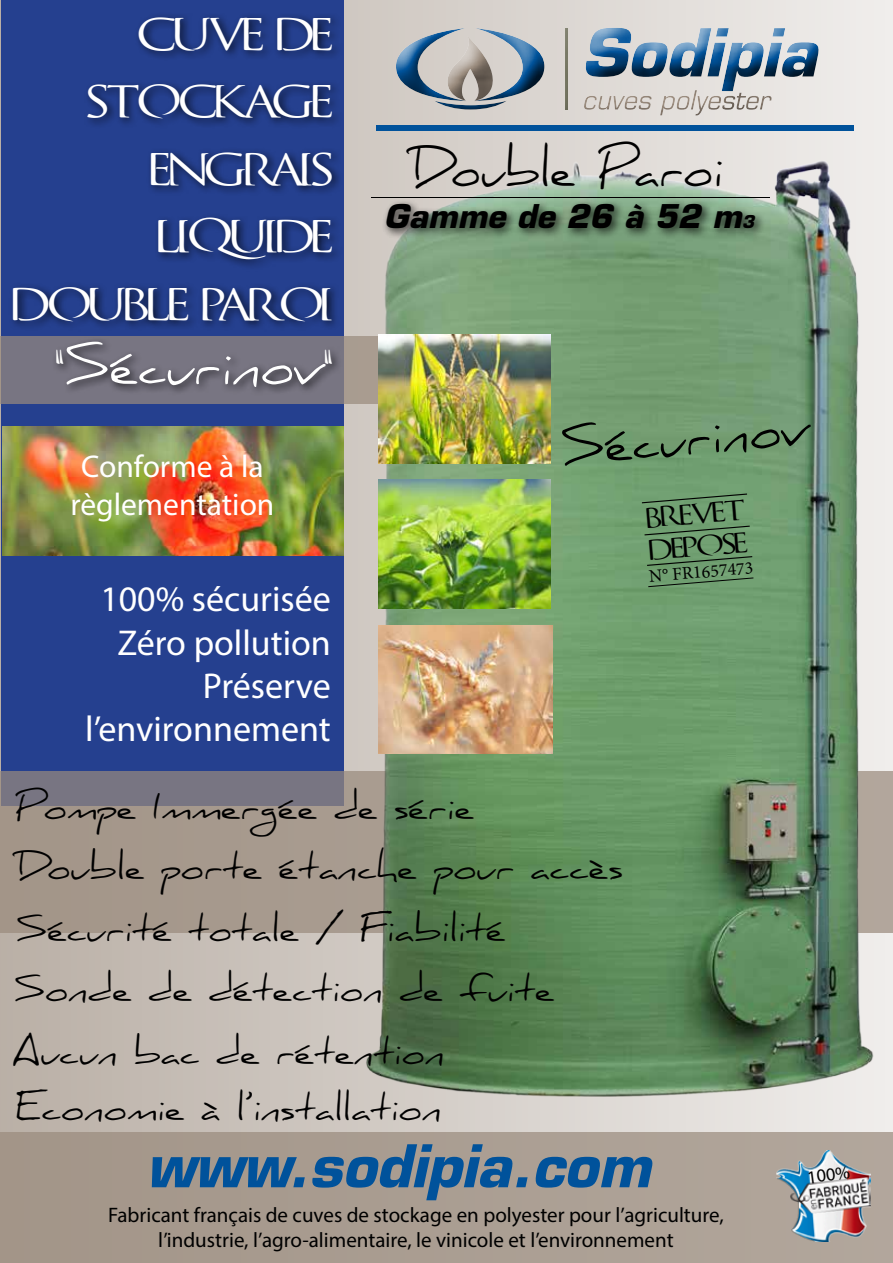
<style>
.page{position:relative;width:893px;height:1263px;background:#fff}
.page>*{position:absolute;margin:0;border:0;box-sizing:border-box;transform-origin:0 0}
.t1{font:italic 700 57.3px "Eurostile";color:#00529b}
.t2{font:55.2px "Daniel";color:#fff}
.t3{font:52.95px "Daniel";color:#000}
.t4{font:48.9px "Daniel";color:#000}
.t5{font:43.65px/67.5px "Quagent";color:#fff;text-align:right}
.t6{font:36px/43.2px "Myriad Pro";color:#fff;text-align:right}
.t7{font:34.5px/59.6px "Daniel";color:#000;scale:1.1 1}
.t8{font:italic 700 31.95px "Eurostile";color:#000}
.t9{font:31.5px/37.8px "Myriad Pro";color:#fff;text-align:center}
.t10{font:27px/32.5px "Quagent";color:#000}
.t11{font:21px/25.2px "Myriad Pro";color:#000;text-align:center}
.t12{font:18.45px "Myriad Pro";color:#000}
.t13{font:18px "Minion Pro";color:#000}
.s1{font-family:"Quagent";font-size:43.65px}
.s2{font-size:17.25px}
</style>
<div class="page">
<div style="left:0;top:0;width:893px;height:1263px;background:linear-gradient(to right,#baafa6,#efecea)"></div>
<div style="left:377px;top:125px;width:477px;height:6px;background:#00529b"></div>
<div style="left:1px;top:0;width:343px;height:806px;background:#25408f"></div>
<svg style="left:0;top:771px;width:357px;height:162px;fill:#a5978b"></svg>
<div style="left:0;top:1133px;width:893px;height:130px;background:#aa9d91"></div>
<img style="left:776px;top:1150px;width:94px;height:91px">
<div style="left:395px;top:27px;width:426px;height:90px;background:#fff;opacity:.75"></div>
<div style="left:395px;top:34px;width:426px;height:83px;background:#000;opacity:.75"></div>
<img style="left:3px;top:427px;width:341px;height:128px">
<svg style="left:0;top:336px;width:357px;height:67px;fill:#787582"></svg>
<div style="left:8px;top:12px;width:335px;height:385px;background:#000;opacity:.75"></div>
<img style="left:357px;top:158px;width:536px;height:954px">
<img style="left:378px;top:335px;width:172px;height:128px">
<img style="left:378px;top:479px;width:172px;height:129px">
<img style="left:378px;top:625px;width:174px;height:128px">
<svg style="left:516px;top:525px;width:241px;height:42px"></svg>
<svg style="left:641px;top:493px;width:107px;height:11px"></svg>
<svg style="left:648px;top:577px;width:106px;height:10px"></svg>
<div style="left:382px;top:199px;width:384px;height:40px;background:#000;opacity:.75"></div>
<hr style="left:371px;top:197px;width:399px;height:1px;background:#000">
<p class="t5" style="left:13px;top:-5px;width:321px">CUVE DE<br>STOCKAGE<br>ENGRAIS<br>LIQUIDE<br>DOUBLE PAROI</p>
<h2 class="t2" style="left:56px;top:333px;width:277px"><span class="s1">"</span>Sécurinov<span class="s1">"</span></h2>
<p class="t9" style="left:70px;top:447px;width:206px">Conforme à la règlementation</p>
<p class="t6" style="left:85px;top:577px;width:247px">100% sécurisée<br>Zéro pollution<br>Préserve l’environnement</p>
<h3 class="t4" style="left:410px;top:141px;width:315px">Double Paroi</h3>
<p class="t8" style="left:384px;top:196px;width:371px">Gamme de 26 à 52 m<span class="s2">3</span></p>
<h3 class="t3" style="left:558px;top:417px;width:252px;rotate:-5deg">Sécurinov</h3>
<p class="t10" style="left:645px;top:499px;width:99px;rotate:-5deg">BREVET<br>DEPOSE</p>
<p class="t13" style="left:648px;top:564px;width:106px;rotate:-5deg">N° FR1657473</p>
<p class="t7" style="left:14px;top:777px;width:420px">Pompe Immergée de série</p>
<p class="t7" style="left:16px;top:837px;width:553px">Double porte étanche pour accès</p>
<p class="t7" style="left:13px;top:900px;width:494px">Sécurité totale / Fiabilité<br>Sonde de détection de fuite</p>
<p class="t7" style="left:12px;top:1022px;width:395px">Aucun bac de rétention</p>
<p class="t7" style="left:16px;top:1078px;width:389px">Economie à l’installation</p>
<h1 class="t1" style="left:146px;top:1131px;width:506px">www.sodipia.com</h1>
<p class="t11" style="left:108px;top:1202px;width:617px">Fabricant français de cuves de stockage en polyester pour l’agriculture, l’industrie, l’agro-alimentaire, le vinicole et l’environnement</p>
<p class="t12" style="left:806px;top:1166px;width:44px;rotate:-8deg">100%</p>
</div>
